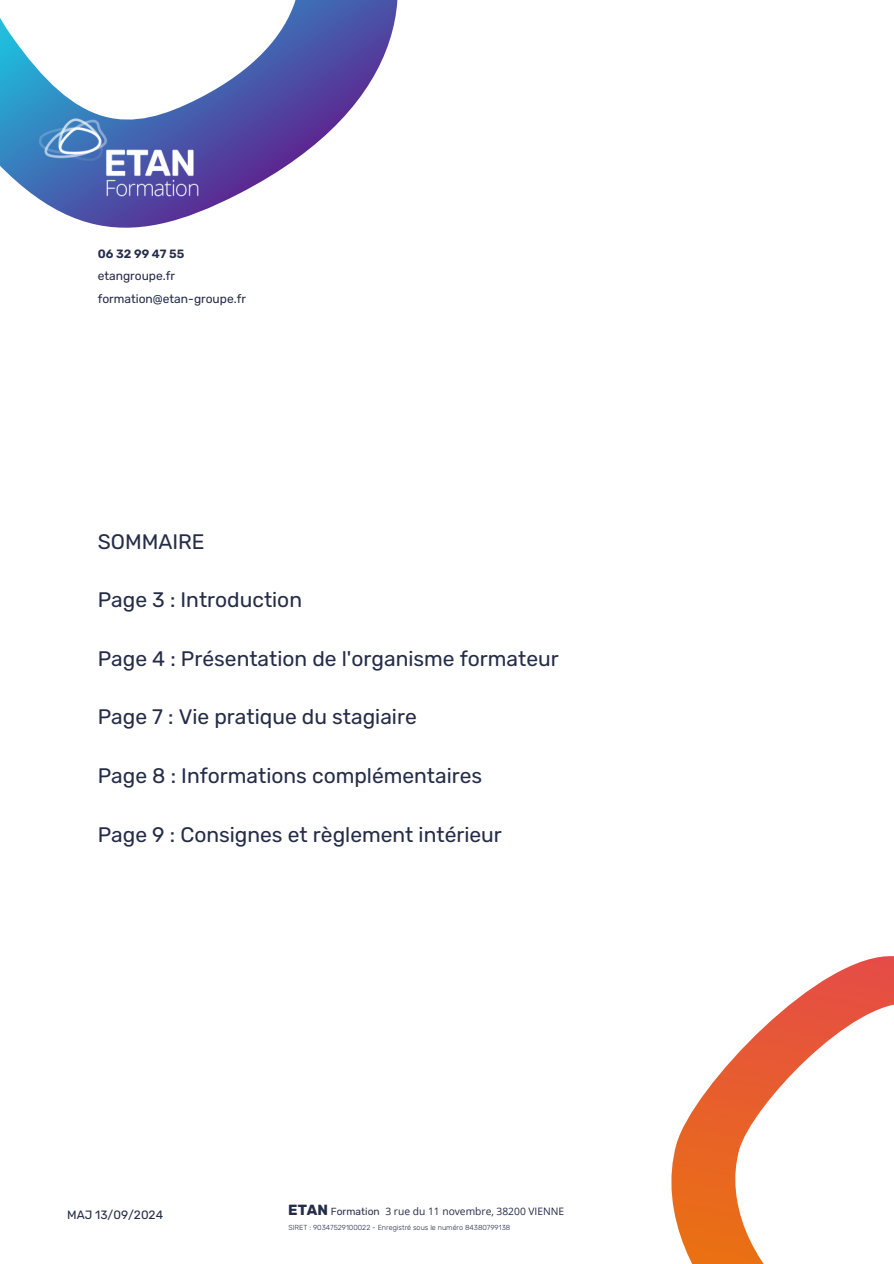
<style>
.page{position:relative;width:894px;height:1264px;background:#fff}
.page>*{position:absolute;margin:0;border:0;box-sizing:border-box;transform-origin:0 0}
.t1{font:21px "Rubik";color:#242c47}
.t2{font:700 14.7px "Rubik";color:#242c47}
.t3{font:12px/22px "Rubik";color:#242c47}
.t4{font:10.2px "Open Sans";color:#242c47}
.t5{font:10.2px "Rubik";color:#242c47}
.t6{font:300 7.2px "Rubik";color:#242c47}
.s1{font-weight:600}
</style>
<div class="page">
<svg style="left:14px;top:0;width:384px;height:228px"></svg>
<svg style="left:0;top:0;width:353px;height:179px"></svg>
<img style="left:22px;top:109px;width:254px;height:111px">
<svg style="left:671px;top:956px;width:222px;height:301px"></svg>
<svg style="left:689px;top:964px;width:204px;height:299px"></svg>
<p class="t3" style="left:98px;top:243px;width:88px"><span class="s1">06 32 99 47 55 </span>etangroupe.fr</p>
<p class="t3" style="left:98px;top:287px;width:150px">formation@etan-groupe.fr</p>
<p class="t1" style="left:98px;top:529px;width:108px">SOMMAIRE</p>
<p class="t1" style="left:98px;top:587px;width:206px">Page 3 : Introduction</p>
<h5 class="t1" style="left:98px;top:646px;width:462px">Page 4 : Présentation de l'organisme formateur</h5>
<p class="t1" style="left:98px;top:704px;width:320px">Page 7 : Vie pratique du stagiaire</p>
<p class="t1" style="left:98px;top:763px;width:386px">Page 8 : Informations complémentaires</p>
<p class="t1" style="left:98px;top:821px;width:405px">Page 9 : Consignes et règlement intérieur</p>
<h3 class="t3" style="left:67px;top:1203px;width:97px">MAJ 13/09/2024</h3>
<p class="t2" style="left:288px;top:1200px;width:41px">ETAN</p>
<h4 class="t5" style="left:331px;top:1205px;width:50px">Formation</h4>
<p class="t4" style="left:385px;top:1203px;width:180px">3 rue du 11 novembre, 38200 VIENNE</p>
<p class="t6" style="left:288px;top:1223px;width:223px">SIRET : 90347529100022 - Enregistré sous le numéro 84380799138</p>
</div>
